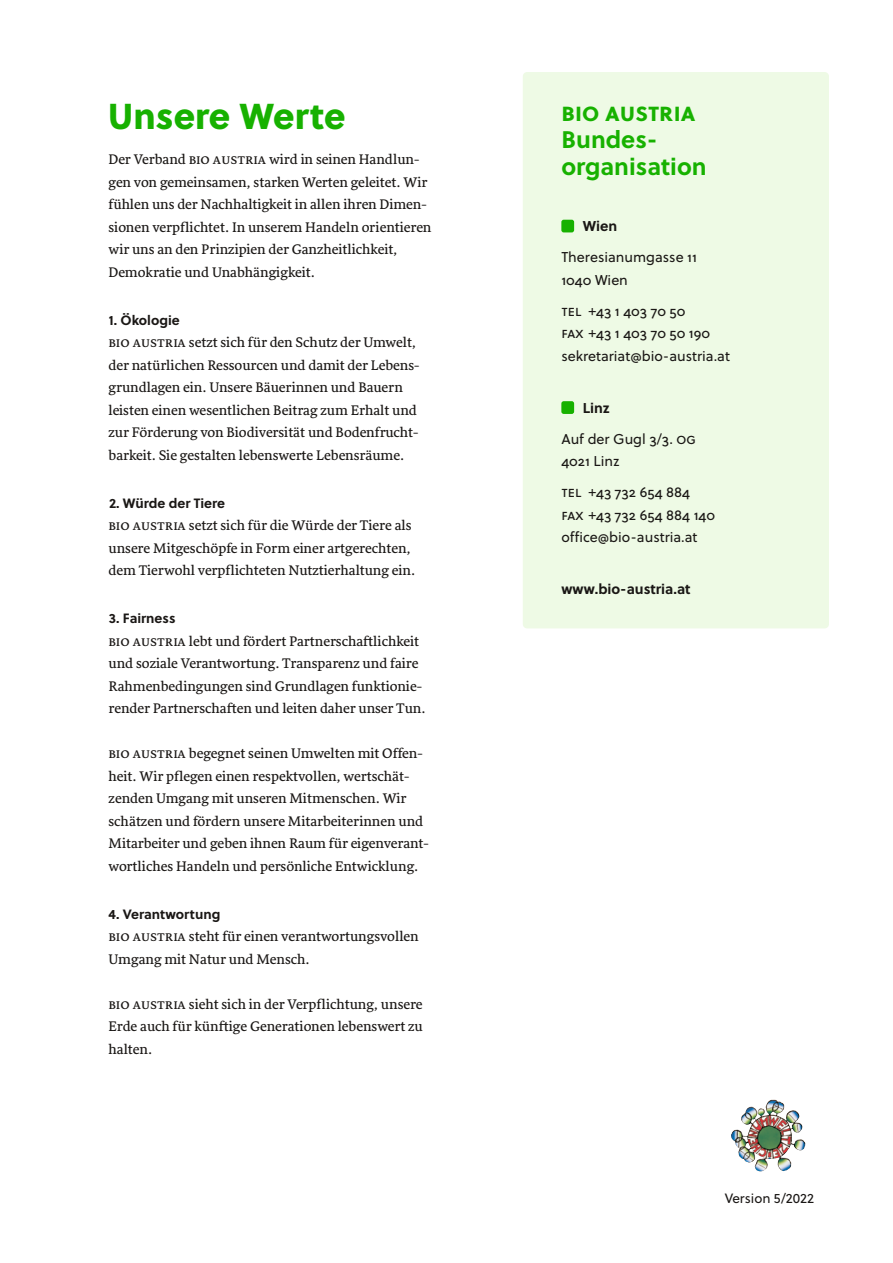
<style>
.page{position:relative;width:893px;height:1263px;background:#fff}
.page>*{position:absolute;margin:0;border:0;box-sizing:border-box;transform-origin:0 0}
.t1{font:36px "Soleil Xb";color:#17b100}
.t2{font:700 24px/27px "Soleil";color:#17b100}
.t3{font:14.25px/22.5px "Sirba";letter-spacing:-.005em;color:#1a1715}
.t4{font:14.25px/22.5px "Soleil";color:#1a1715}
.t5{font:700 14.25px "Soleil";color:#1a1715}
.t6{font:700 13.5px "Soleil";color:#1a1715}
.t7{font:13.5px "Soleil";color:#1a1715}
.t8{font:condensed 10.8px "Frutiger";letter-spacing:.015em;color:#29201a}
</style>
<div class="page">
<div style="left:523px;top:72px;width:306px;height:556px;background:#eefae5;border-radius:4px"></div>
<img style="left:756px;top:1099px;width:18px;height:20px">
<div style="left:561px;top:401px;width:13px;height:13px;background:#17b100;border-radius:2px"></div>
<div style="left:561px;top:220px;width:13px;height:12px;background:#17b100;border-radius:2px"></div>
<h1 class="t1" style="left:108px;top:93px;width:239px">Unsere Werte</h1>
<p class="t3" style="left:109px;top:149px;width:324px">Der Verband bio austria wird in seinen Handlun&shy;gen von gemeinsamen, starken Werten geleitet. Wir fühlen uns der Nachhaltigkeit in allen ihren Dimen&shy;sionen verpflichtet. In unserem Handeln orientieren wir uns an den Prinzipien der Ganzheitlichkeit, Demokratie und Unabhängigkeit.</p>
<p class="t6" style="left:109px;top:311px;width:72px">1. Ökologie</p>
<p class="t3" style="left:109px;top:332px;width:312px">bio austria setzt sich für den Schutz der Umwelt, der natürlichen Ressourcen und damit der Lebens&shy;grundlagen ein. Unsere Bäuerinnen und Bauern leisten einen wesentlichen Beitrag zum Erhalt und zur Förderung von Biodiversität und Bodenfrucht&shy;barkeit. Sie gestalten lebenswerte Lebensräume.</p>
<p class="t6" style="left:109px;top:494px;width:118px">2. Würde der Tiere</p>
<p class="t3" style="left:109px;top:515px;width:308px">bio austria setzt sich für die Würde der Tiere als unsere Mitgeschöpfe in Form einer artgerechten, dem Tierwohl verpflichteten Nutztierhaltung ein.</p>
<p class="t6" style="left:109px;top:610px;width:68px">3. Fairness</p>
<p class="t3" style="left:109px;top:630px;width:319px">bio austria lebt und fördert Partnerschaftlichkeit und soziale Verantwortung. Transparenz und faire Rahmenbedingungen sind Grundlagen funktionie&shy;render Partnerschaften und leiten daher unser Tun.</p>
<p class="t3" style="left:109px;top:743px;width:322px">bio austria begegnet seinen Umwelten mit Offen&shy;heit. Wir pflegen einen respektvollen, wertschät&shy;zenden Umgang mit unseren Mitmenschen. Wir schätzen und fördern unsere Mitarbeiterinnen und Mitarbeiter und geben ihnen Raum für eigenverant&shy;wortliches Handeln und persönliche Entwicklung.</p>
<p class="t6" style="left:109px;top:905px;width:113px">4. Verantwortung</p>
<p class="t3" style="left:109px;top:926px;width:312px">bio austria steht für einen verantwortungsvollen<br>Umgang mit Natur und Mensch.</p>
<p class="t3" style="left:109px;top:993px;width:316px;text-align:justify">bio austria sieht sich in der Verpflichtung, unsere Erde auch für künftige Generationen lebenswert zu halten.</p>
<h2 class="t2" style="left:561px;top:99px;width:147px">bio austria<br>Bundes&shy;organisation</h2>
<p class="t5" style="left:583px;top:217px;width:36px">Wien</p>
<p class="t4" style="left:561px;top:246px;width:137px">Theresianumgasse 11<br>1040 Wien</p>
<p class="t4" style="left:561px;top:300px;width:170px">tel +43 1 403 70 50<br>fax +43 1 403 70 50 190 sekretariat@bio-austria.at</p>
<p class="t5" style="left:583px;top:398px;width:28px">Linz</p>
<p class="t4" style="left:561px;top:428px;width:136px">Auf der Gugl 3/3. og<br>4021 Linz</p>
<p class="t4" style="left:561px;top:481px;width:155px">tel +43 732 654 884 fax +43 732 654 884 140 office@bio-austria.at</p>
<p class="t5" style="left:561px;top:580px;width:131px">www.bio-austria.at</p>
<p class="t7" style="left:725px;top:1190px;width:91px">Version 5/2022</p>
<p class="t8" style="left:728px;top:1198px;width:164px">für schadstoffarme Druckprodukte (UZ</p>
</div>
